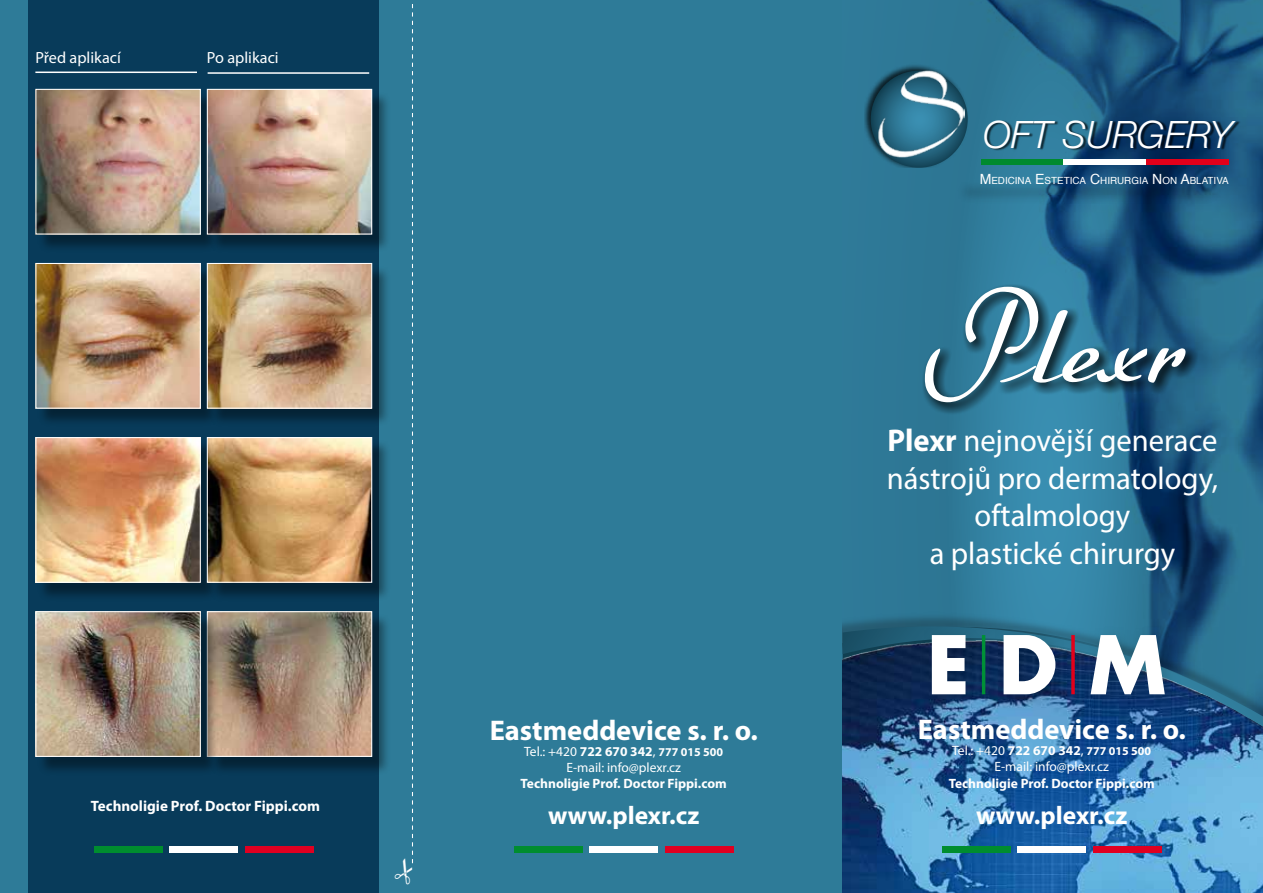
<style>
.page{position:relative;width:1263px;height:893px;background:#fff}
.page>*{position:absolute;margin:0;border:0;box-sizing:border-box;transform-origin:0 0}
.t1{font:italic 300 37.5px "Helvetica Neue";color:#fff}
.t2{font:31.5px/37.8px "Myriad Pro";color:#fff;text-align:center}
.t3{font:700 28.5px "Myriad Pro";color:#fff}
.t4{font:700 25.5px "Myriad Pro";color:#fff}
.t5{font:16.2px "Myriad Pro";color:#fff}
.t6{font:700 15px "Myriad Pro";color:#fff}
.t7{font:13.5px/16.2px "Myriad Pro";color:#fff;text-align:center}
.t8{font:700 13.5px "Myriad Pro";color:#fff}
.t9{font:9.9px "Helvetica";color:#fff}
.s1{font-weight:700}
.s2{font-weight:700;font-size:12px}
.s3{font-size:14.1px}
</style>
<div class="page">
<div style="left:0;top:0;width:855px;height:893px;background:#2e7b98"></div>
<img style="left:855px;top:8px;width:408px;height:600px">
<img style="left:843px;top:727px;width:420px;height:166px">
<svg style="left:843px;top:608px;width:420px;height:119px;background:#235a7f"></svg>
<img style="left:952px;top:177px;width:273px;height:30px">
<div style="left:981px;top:159px;width:82px;height:6px;background:#008a2e"></div>
<img style="left:983px;top:115px;width:258px;height:55px">
<img style="left:864px;top:62px;width:107px;height:105px">
<svg style="left:871px;top:71px;width:97px;height:97px"></svg>
<img style="left:878px;top:70px;width:86px;height:88px">
<svg style="left:922px;top:284px;width:275px;height:130px;background:#296d8f"></svg>
<svg style="left:925px;top:287px;width:260px;height:115px;background:#497d97"></svg>
<img style="left:916px;top:620px;width:159px;height:96px">
<svg style="left:932px;top:635px;width:33px;height:59px"></svg>
<svg style="left:1003px;top:635px;width:52px;height:59px"></svg>
<img style="left:1075px;top:620px;width:112px;height:96px">
<svg style="left:1090px;top:635px;width:75px;height:59px"></svg>
<div style="left:29px;top:0;width:350px;height:893px;background:#083b5a"></div>
<div style="left:38px;top:91px;width:182px;height:162px;background:#000;opacity:.4"></div>
<img style="left:37px;top:91px;width:162px;height:142px">
<div style="left:35px;top:89px;width:166px;height:146px;border:1px solid #fff"></div>
<div style="left:209px;top:91px;width:182px;height:162px;background:#000;opacity:.4"></div>
<img style="left:209px;top:91px;width:161px;height:142px">
<div style="left:207px;top:89px;width:165px;height:146px;border:1px solid #fff"></div>
<div style="left:38px;top:265px;width:182px;height:162px;background:#000;opacity:.4"></div>
<img style="left:37px;top:265px;width:162px;height:142px">
<div style="left:35px;top:263px;width:166px;height:146px;border:1px solid #fff"></div>
<div style="left:209px;top:265px;width:182px;height:162px;background:#000;opacity:.4"></div>
<img style="left:209px;top:265px;width:161px;height:142px">
<div style="left:207px;top:263px;width:165px;height:146px;border:1px solid #fff"></div>
<div style="left:38px;top:439px;width:182px;height:162px;background:#000;opacity:.4"></div>
<img style="left:37px;top:439px;width:162px;height:142px">
<div style="left:35px;top:437px;width:166px;height:146px;border:1px solid #fff"></div>
<div style="left:209px;top:439px;width:182px;height:162px;background:#000;opacity:.4"></div>
<img style="left:209px;top:439px;width:161px;height:142px">
<div style="left:207px;top:437px;width:165px;height:146px;border:1px solid #fff"></div>
<div style="left:209px;top:613px;width:182px;height:162px;background:#000;opacity:.4"></div>
<img style="left:220px;top:613px;width:150px;height:142px">
<div style="left:207px;top:611px;width:165px;height:146px;border:1px solid #fff"></div>
<div style="left:38px;top:613px;width:182px;height:162px;background:#000;opacity:.4"></div>
<img style="left:37px;top:613px;width:162px;height:142px">
<div style="left:35px;top:611px;width:166px;height:146px;border:1px solid #fff"></div>
<div style="left:94px;top:846px;width:68px;height:7px;background:#008d2f"></div>
<div style="left:170px;top:846px;width:68px;height:7px;background:#fff"></div>
<div style="left:245px;top:846px;width:68px;height:7px;background:#e00021"></div>
<hr style="left:35px;top:72px;width:162px;height:1px;background:#fff">
<hr style="left:208px;top:72px;width:161px;height:2px;background:#fff">
<div style="left:514px;top:846px;width:68px;height:7px;background:#008d2f"></div>
<div style="left:590px;top:846px;width:68px;height:7px;background:#fff"></div>
<div style="left:665px;top:846px;width:68px;height:7px;background:#e00021"></div>
<div style="left:942px;top:846px;width:68px;height:7px;background:#008d2f"></div>
<div style="left:1018px;top:846px;width:68px;height:7px;background:#fff"></div>
<div style="left:1093px;top:846px;width:68px;height:7px;background:#e00021"></div>
<svg style="left:412px;top:4px;width:1px;height:860px"></svg>
<p class="t5" style="left:35px;top:47px;width:87px">Před aplikací</p>
<p class="t5" style="left:207px;top:47px;width:73px">Po aplikaci</p>
<p class="t6" style="left:91px;top:797px;width:231px">Technoligie Prof. Doctor Fippi.com</p>
<h3 class="t3" style="left:490px;top:714px;width:270px">Eastmeddevice s. r. o.</h3>
<p class="t7" style="left:524px;top:743px;width:201px">Tel.: +420 <span class="s1">722 670 342</span>, <span class="s2">777 015 500<br></span>E-mail: info@plexr.cz</p>
<p class="t8" style="left:521px;top:776px;width:208px">Technoligie Prof. Doctor Fippi.com</p>
<h3 class="t4" style="left:548px;top:801px;width:153px">www.plexr.cz</h3>
<h1 class="t1" style="left:983px;top:105px;width:250px">OFT SURGERY</h1>
<p class="t9" style="left:980px;top:173px;width:251px"><span class="s3">M</span>EDICINA <span class="s3">E</span>STETICA <span class="s3">C</span>HIRURGIA <span class="s3">N</span>ON <span class="s3">A</span>BLATIVA</p>
<h2 class="t2" style="left:887px;top:421px;width:333px"><span class="s1">Plexr</span> nejnovější generace nástrojů pro dermatology, oftalmology<br>a plastické chirurgy</h2>
<h3 class="t3" style="left:918px;top:713px;width:270px">Eastmeddevice s. r. o.</h3>
<p class="t7" style="left:952px;top:742px;width:201px">Tel.: +420 <span class="s1">722 670 342</span>, <span class="s2">777 015 500<br></span>E-mail: info@plexr.cz</p>
<p class="t8" style="left:949px;top:775px;width:208px">Technoligie Prof. Doctor Fippi.com</p>
<h3 class="t4" style="left:976px;top:801px;width:153px">www.plexr.cz</h3>
</div>
